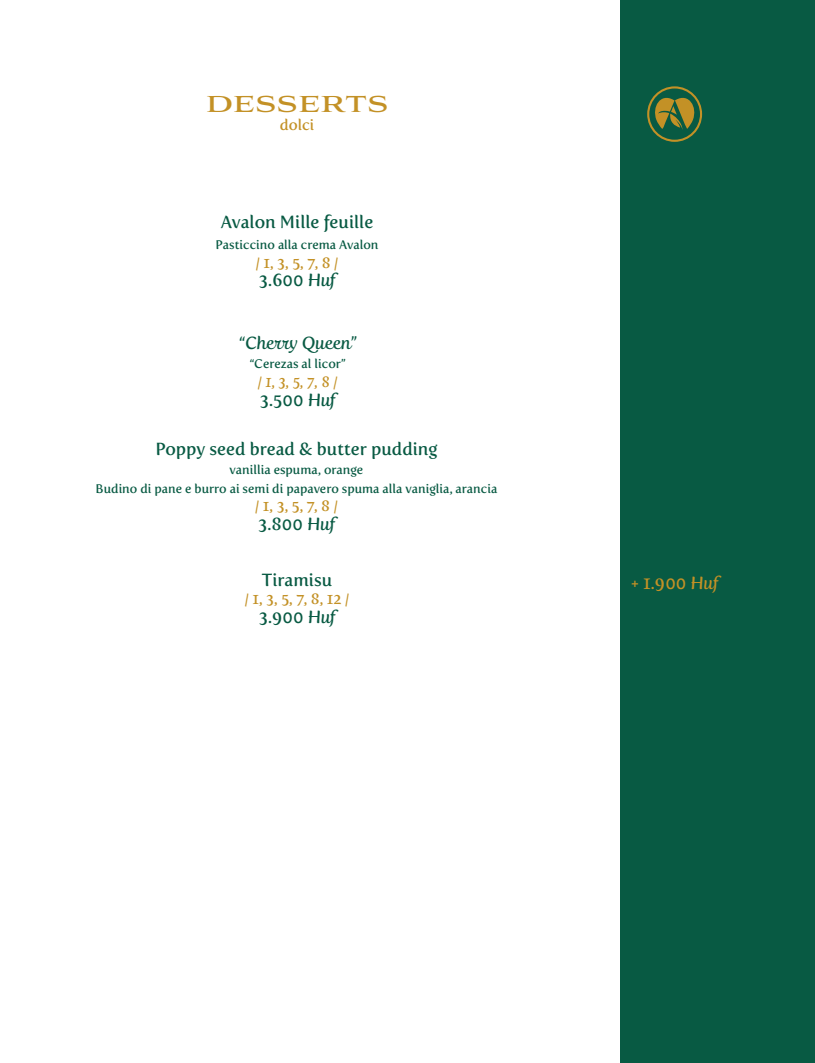
<style>
.page{position:relative;width:815px;height:1063px;background:#fff}
.page>*{position:absolute;margin:0;border:0;box-sizing:border-box;transform-origin:0 0}
.t1{font:700 28.75px "Aviano";color:#c39126}
.t2{font:17.5px "Fertigo Pro";color:#085a43}
.t3{font:17.5px "Fertigo Pro Script";color:#085a43}
.t4{font:17.5px "Fertigo Pro";color:#c39126}
.t5{font:15px "Fertigo Pro";color:#c39126}
.t6{font:15px "Fertigo Pro Script";color:#c39126}
.t7{font:12.5px "Fertigo Pro";color:#085a43}
.s1{font-family:"Fertigo Pro Script"}
</style>
<div class="page">
<div style="left:620px;top:0;width:195px;height:1063px;background:#085a43"></div>
<svg style="left:647px;top:86px;width:55px;height:56px"></svg>
<p class="t1" style="left:206px;top:89px;width:184px">DESSERTS</p>
<p class="t5" style="left:280px;top:116px;width:36px">dolci</p>
<p class="t2" style="left:221px;top:212px;width:154px">Avalon Mille feuille</p>
<p class="t7" style="left:216px;top:237px;width:164px">Pasticcino alla crema Avalon</p>
<p class="t5" style="left:256px;top:254px;width:84px">/ 1, 3, 5, 7, 8 /</p>
<p class="t2" style="left:259px;top:270px;width:79px">3.600 <span class="s1">Huf</span></p>
<p class="t3" style="left:239px;top:333px;width:119px">“Cherry Queen”</p>
<p class="t7" style="left:250px;top:356px;width:97px">“Cerezas al licor”</p>
<p class="t6" style="left:258px;top:373px;width:81px">/ 1, 3, 5, 7, 8 /</p>
<p class="t2" style="left:260px;top:389px;width:78px">3.500 <span class="s1">Huf</span></p>
<p class="t2" style="left:155px;top:439px;width:284px">Poppy seed bread &amp; butter pudding</p>
<p class="t7" style="left:230px;top:462px;width:135px">vanillia espuma, orange</p>
<p class="t7" style="left:96px;top:481px;width:403px">Budino di pane e burro ai semi di papavero spuma alla vaniglia, arancia</p>
<p class="t5" style="left:255px;top:497px;width:84px">/ 1, 3, 5, 7, 8 /</p>
<p class="t2" style="left:258px;top:514px;width:79px">3.800 <span class="s1">Huf</span></p>
<p class="t2" style="left:262px;top:569px;width:72px">Tiramisu</p>
<p class="t5" style="left:245px;top:591px;width:106px">/ 1, 3, 5, 7, 8, 12 /</p>
<p class="t2" style="left:259px;top:607px;width:79px">3.900 <span class="s1">Huf</span></p>
<p class="t4" style="left:631px;top:573px;width:89px">+ 1.900 <span class="s1">Huf</span></p>
</div>
